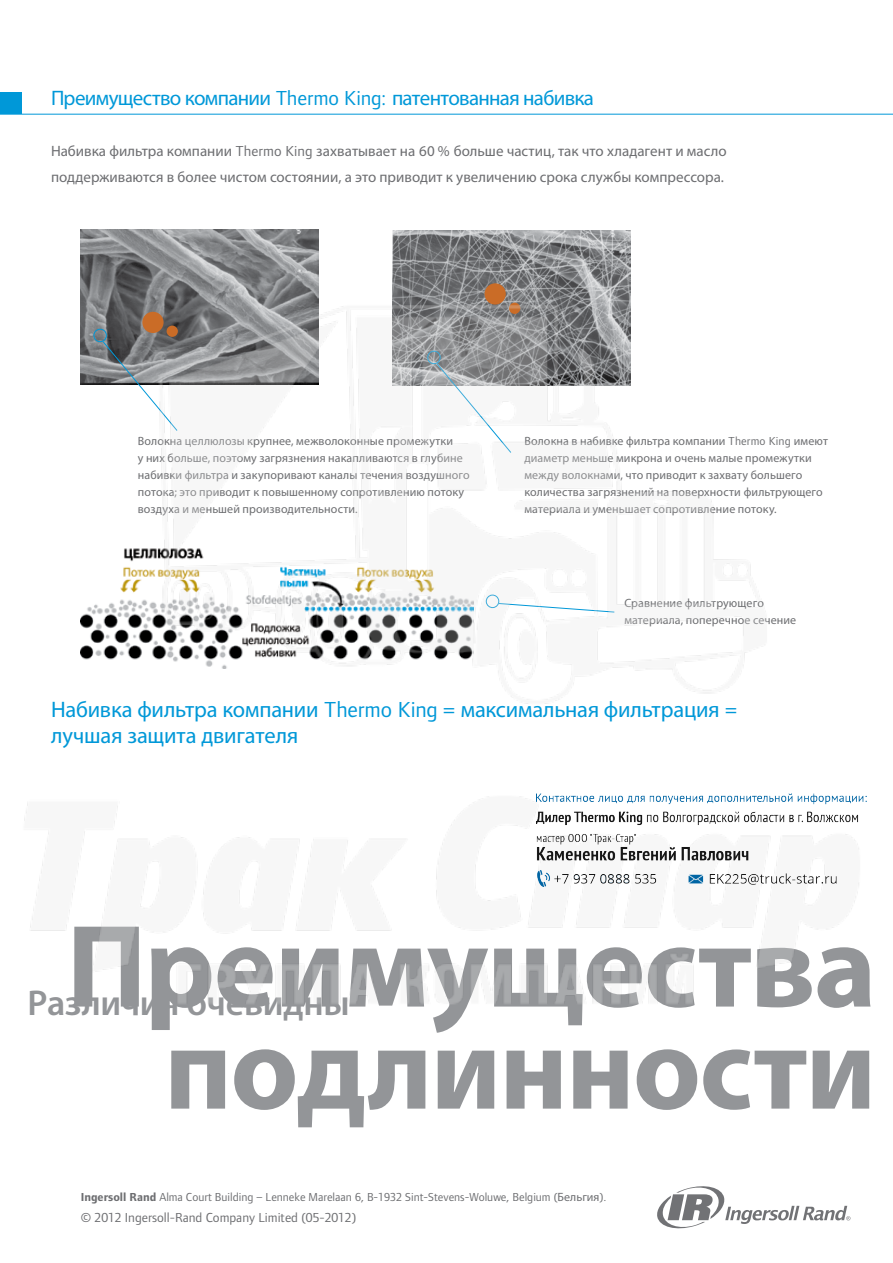
<style>
.page{position:relative;width:893px;height:1263px;background:#fff}
.page>*{position:absolute;margin:0;border:0;box-sizing:border-box;transform-origin:0 0}
.t1{font:700 118.5px/102px "Myriad Pro";letter-spacing:-.015em;color:#939598;text-align:right}
.t2{font:600 36px "Myriad Pro";letter-spacing:-.01em;color:#939598}
.t3{font:22.5px/25.5px "Myriad Pro";letter-spacing:-.01em;color:#0098d8}
.t4{font:21px "Myriad Pro";letter-spacing:-.035em;color:#0098d8}
.t5{font:15px/25.5px "Myriad Pro";color:#6d6e71}
.t6{font:13.5px "Foundry Form Sans Blonde";color:#6d6e71}
.t7{font:12px/17px "Myriad Pro";letter-spacing:.01em;color:#6d6e71}
.t8{font:12px "Foundry Form Sans Blonde";color:#6d6e71}
.s1{font-family:"Foundry Form Sans Blonde"}
.s2{font-weight:700}
.s3{font-family:"Myriad Pro"}
</style>
<div class="page">
<svg style="left:657px;top:1186px;width:193px;height:43px"></svg>
<hr style="left:0;top:114px;width:893px;height:1px;background:#0098d8">
<div style="left:0;top:92px;width:22px;height:22px;background:#0098d8"></div>
<img style="left:24px;top:229px;width:843px;height:775px">
<img style="left:536px;top:793px;width:330px;height:94px">
<h3 class="t4" style="left:51px;top:85px;width:544px">Преимущество компании <span class="s1">Thermo King:</span> патентованная набивка</h3>
<p class="t5" style="left:51px;top:138px;width:677px">Набивка фильтра компании <span class="s1">Thermo King</span> захватывает на 60 % больше частиц, так что хладагент и масло поддерживаются в более чистом состоянии, а это приводит к увеличению срока службы компрессора.</p>
<p class="t7" style="left:138px;top:432px;width:333px">Волокна целлюлозы крупнее, межволоконные промежутки<br>у них больше, поэтому загрязнения накапливаются в глубине набивки фильтра и закупоривают каналы течения воздушного потока; это приводит к повышенному сопротивлению потоку воздуха и меньшей производительности.</p>
<p class="t7" style="left:524px;top:432px;width:305px">Волокна в набивке фильтра компании <span class="s1">Thermo King</span> имеют диаметр меньше микрона и очень малые промежутки между волокнами, что приводит к захвату большего количества загрязнений на поверхности фильтрующего материала и уменьшает сопротивление потоку.</p>
<p class="t7" style="left:624px;top:594px;width:173px">Сравнение фильтрующего материала, поперечное сечение</p>
<h3 class="t3" style="left:51px;top:697px;width:687px">Набивка фильтра компании <span class="s1">Thermo King =</span> максимальная фильтрация <span class="s1">= </span>лучшая защита двигателя</h3>
<h1 class="t1" style="left:66px;top:917px;width:812px">Преимущества подлинности</h1>
<h2 class="t2" style="left:28px;top:983px;width:324px">Различия очевидны</h2>
<p class="t8" style="left:81px;top:1190px;width:527px"><span class="s2">Ingersoll Rand</span> Alma Court Building – Lenneke Marelaan 6, B-1932 Sint-Stevens-Woluwe, Belgium (<span class="s3">Бельгия</span>).</p>
<p class="t6" style="left:81px;top:1209px;width:277px">© 2012 Ingersoll-Rand Company Limited (05-2012)</p>
</div>
